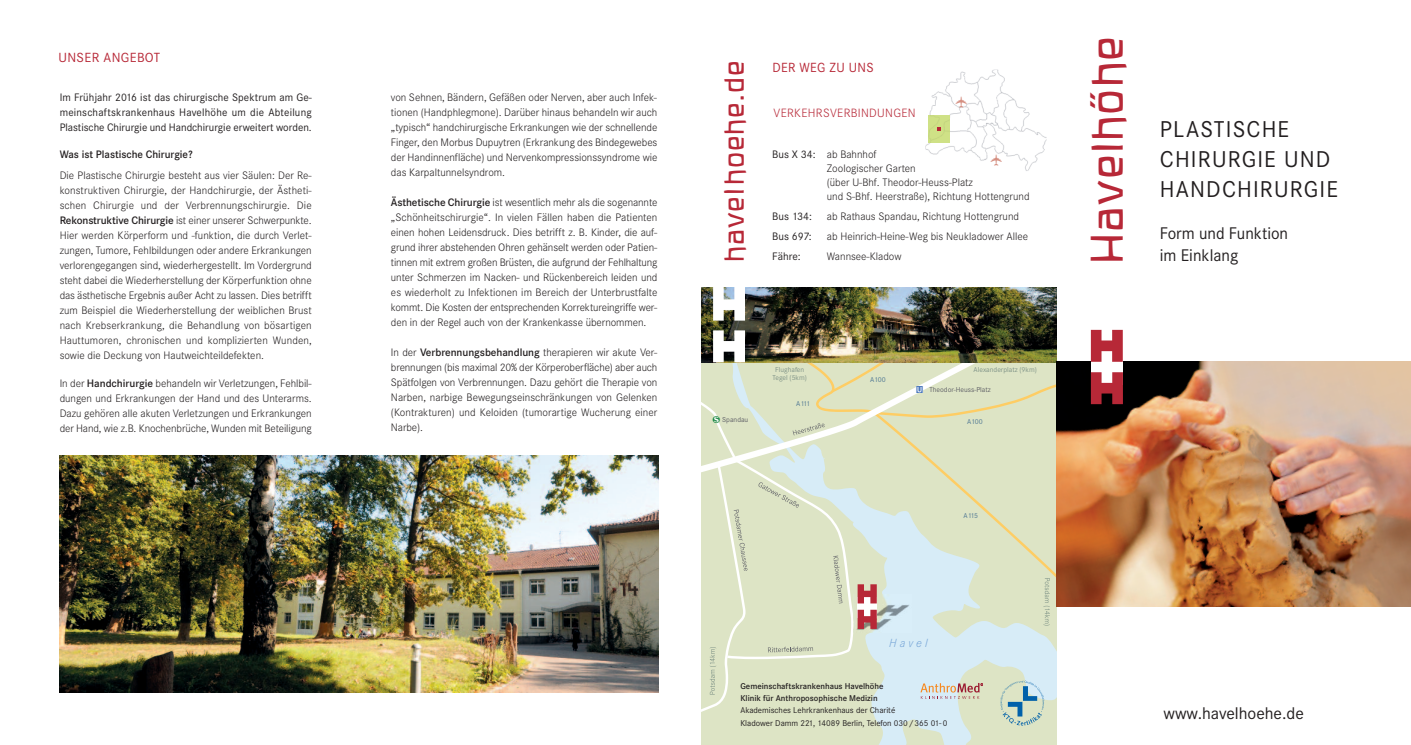
<style>
.page{position:relative;width:1411px;height:745px;background:#fff}
.page>*{position:absolute;margin:0;border:0;box-sizing:border-box;transform-origin:0 0}
.t1{font:47.75px "Ro Birke";letter-spacing:.025em;color:#b72837}
.t2{font:30px "Ro Birke";letter-spacing:.025em;color:#b72837}
.t3{font:23.75px/30px "Corporate S";letter-spacing:.05em;color:#231f20}
.t4{font:17.5px/21.2px "Corporate S";color:#231f20}
.t5{font:13.75px "Corporate S";letter-spacing:.025em;color:#b72837}
.t6{font:300 12.5px "Corporate S";letter-spacing:.025em;color:#b72837}
.t7{font:italic 300 12.25px "Corporate S";letter-spacing:.25em;color:#79a7d8}
.t8{font:300 11.25px/15px "Corporate S";color:#231f20;text-align:justify}
.t9{font:11.25px/15px "Corporate S";color:#231f20;text-align:justify}
.t10{font:600 11.25px "Corporate S";color:#231f20}
.t11{font:8.75px/12.2px "Corporate S";color:#231f20}
.t12{font:600 8.75px/12.2px "Corporate S";color:#231f20}
.t13{font:7.38px/8.9px "Corporate S";color:#7f9387;text-align:center}
.t14{font:7.38px "Corporate S";color:#606167}
.t15{font:7.38px "Corporate S";letter-spacing:-.02em;color:#4e7693}
.s1{font-weight:600}
.s2{font-weight:400}
.s3{font-family:"Berlin Logo";font-size:9.75px;color:#198642}
.s4{font-family:"Berlin Logo";font-size:9.75px;color:#4a77bc}
</style>
<div class="page">
<img style="left:925px;top:70px;width:121px;height:101px">
<img style="left:928px;top:115px;width:21px;height:28px">
<svg style="left:937px;top:127px;width:4px;height:4px"></svg>
<svg style="left:726px;top:725px;width:330px;height:19px;background:#dbe5cd"></svg>
<svg style="left:702px;top:287px;width:354px;height:438px;background:#c5ccb5"></svg>
<img style="left:1056px;top:361px;width:354px;height:245px">
<div style="left:1090px;top:351px;width:32px;height:33px;background:#fff"></div>
<svg style="left:1090px;top:372px;width:32px;height:32px"></svg>
<svg style="left:1090px;top:329px;width:32px;height:32px"></svg>
<img style="left:60px;top:455px;width:598px;height:236px">
<svg style="left:955px;top:96px;width:11px;height:12px"></svg>
<svg style="left:990px;top:154px;width:11px;height:12px"></svg>
<p class="t5" style="left:58px;top:49px;width:103px">UNSER ANGEBOT</p>
<p class="t9" style="left:60px;top:89px;width:253px">Im Frühjahr 2016 ist das chirurgische Spektrum am Ge&shy;meinschaftskrankenhaus Havelhöhe um die Abteilung Plastische Chirurgie und Handchirurgie erweitert worden.</p>
<p class="t10" style="left:60px;top:147px;width:134px">Was ist Plastische Chirurgie?</p>
<p class="t8" style="left:60px;top:167px;width:253px">Die Plastische Chirurgie besteht aus vier Säulen: Der Re&shy;konstruktiven Chirurgie, der Handchirurgie, der Ästheti&shy;schen Chirurgie und der Verbrennungschirurgie. Die <span class="s1">Rekonstruktive Chirurgie</span> ist einer unserer Schwerpunkte.<br>Hier werden Körperform und -funktion, die durch Verlet&shy;zungen, Tumore, Fehlbildungen oder andere Erkrankungen verlorengegangen sind, wiederhergestellt. Im Vordergrund steht dabei die Wiederherstellung der Körperfunktion ohne das ästhetische Ergebnis außer Acht zu lassen. Dies betrifft zum Beispiel die Wiederherstellung der weiblichen Brust nach Krebserkrankung, die Behandlung von bösartigen Hauttumoren, chronischen und komplizierten Wunden, sowie die Deckung von Hautweichteildefekten.</p>
<p class="t8" style="left:60px;top:375px;width:253px">In der <span class="s1">Handchirurgie</span> behandeln wir Verletzungen, Fehlbil&shy;dungen und Erkrankungen der Hand und des Unterarms.<br>Dazu gehören alle akuten Verletzungen und Erkrankungen der Hand, wie z.B. Knochenbrüche, Wunden mit Beteiligung</p>
<p class="t8" style="left:391px;top:89px;width:268px">von Sehnen, Bändern, Gefäßen oder Nerven, aber auch Infek&shy;tionen (Handphlegmone). Darüber hinaus behandeln wir auch „typisch“ handchirurgische Erkrankungen wie der schnellende Finger, den Morbus Dupuytren (Erkrankung des Bindegewebes der Handinnenfläche) und Nervenkompressionssyndrome wie das Karpaltunnelsyndrom.</p>
<p class="t8" style="left:391px;top:194px;width:268px"><span class="s1">Ästhetische Chirurgie</span> ist wesentlich mehr als die sogenannte „Schönheitschirurgie“. In vielen Fällen haben die Patienten einen hohen Leidensdruck. Dies betrifft z. B. Kinder, die auf&shy;grund ihrer abstehenden Ohren gehänselt werden oder Patien&shy;tinnen mit extrem großen Brüsten, die aufgrund der Fehlhaltung unter Schmerzen im Nacken- und Rückenbereich leiden und es wiederholt zu Infektionen im Bereich der Unterbrustfalte kommt. Die Kosten der entsprechenden Korrektureingriffe wer&shy;den in der Regel auch von der Krankenkasse übernommen.</p>
<p class="t8" style="left:391px;top:344px;width:268px">In der <span class="s1">Verbrennungsbehandlung</span> therapieren wir akute Ver&shy;brennungen (bis maximal 20% der Körperoberfläche) aber auch Spätfolgen von Verbrennungen. Dazu gehört die Therapie von Narben, narbige Bewegungseinschränkungen von Gelenken (Kontrakturen) und Keloiden (tumorartige Wucherung einer Narbe).</p>
<h2 class="t2" style="left:716px;top:261px;width:202px;rotate:-90deg">havelhoehe.de</h2>
<p class="t5" style="left:772px;top:59px;width:103px">DER WEG ZU UNS</p>
<p class="t6" style="left:773px;top:105px;width:144px">VERKEHRSVERBINDUNGEN</p>
<p class="t8" style="left:826px;top:148px;width:204px;line-height:13.8px;text-align:left;text-indent:-54px"><span class="s2">Bus X 34:</span> ab Bahnhof<br>Zoologischer Garten<br>(über U-Bhf. Theodor-Heuss-Platz<br>und S-Bhf. Heerstraße), Richtung Hottengrund</p>
<p class="t9" style="left:772px;top:208px;width:41px">Bus 134:</p>
<p class="t8" style="left:826px;top:208px;width:194px">ab Rathaus Spandau, Richtung Hottengrund</p>
<p class="t9" style="left:772px;top:229px;width:41px">Bus 697:</p>
<p class="t8" style="left:826px;top:229px;width:203px">ab Heinrich-Heine-Weg bis Neukladower Allee</p>
<p class="t9" style="left:772px;top:248px;width:30px">Fähre:</p>
<p class="t8" style="left:826px;top:248px;width:76px">Wannsee-Kladow</p>
<p class="t14" style="left:712px;top:414px;width:38px"><span class="s3">s</span>Spandau</p>
<p class="t13" style="left:772px;top:364px;width:36px">Flughafen<br>Tegel (5km)</p>
<p class="t13" style="left:973px;top:364px;width:65px">Alexanderplatz (9km)</p>
<p class="t15" style="left:870px;top:374px;width:17px">A100</p>
<p class="t15" style="left:796px;top:399px;width:15px">A111</p>
<p class="t14" style="left:916px;top:385px;width:76px"><span class="s4">u</span> Theodor-Heuss-Platz</p>
<p class="t15" style="left:967px;top:417px;width:17px">A100</p>
<p class="t15" style="left:963px;top:510px;width:16px">A115</p>
<p class="t7" style="left:889px;top:635px;width:40px">Havel</p>
<p class="t12" style="left:740px;top:679px;width:144px">Gemeinschaftskrankenhaus Havelhöhe<br>Klinik für Anthroposophische Medizin</p>
<p class="t11" style="left:740px;top:703px;width:208px">Akademisches Lehrkrankenhaus der Charité<br>Kladower Damm 221, 14089 Berlin, Telefon 030/365 01-0</p>
<h1 class="t1" style="left:1078px;top:264px;width:229px;rotate:-90deg">Havelhöhe</h1>
<h3 class="t3" style="left:1159px;top:113px;width:180px">PLASTISCHE<br>CHIRURGIE UND<br>HANDCHIRURGIE</h3>
<h3 class="t4" style="left:1159px;top:222px;width:130px">Form und Funktion im Einklang</h3>
<h3 class="t4" style="left:1163px;top:701px;width:142px">www.havelhoehe.de</h3>
</div>
